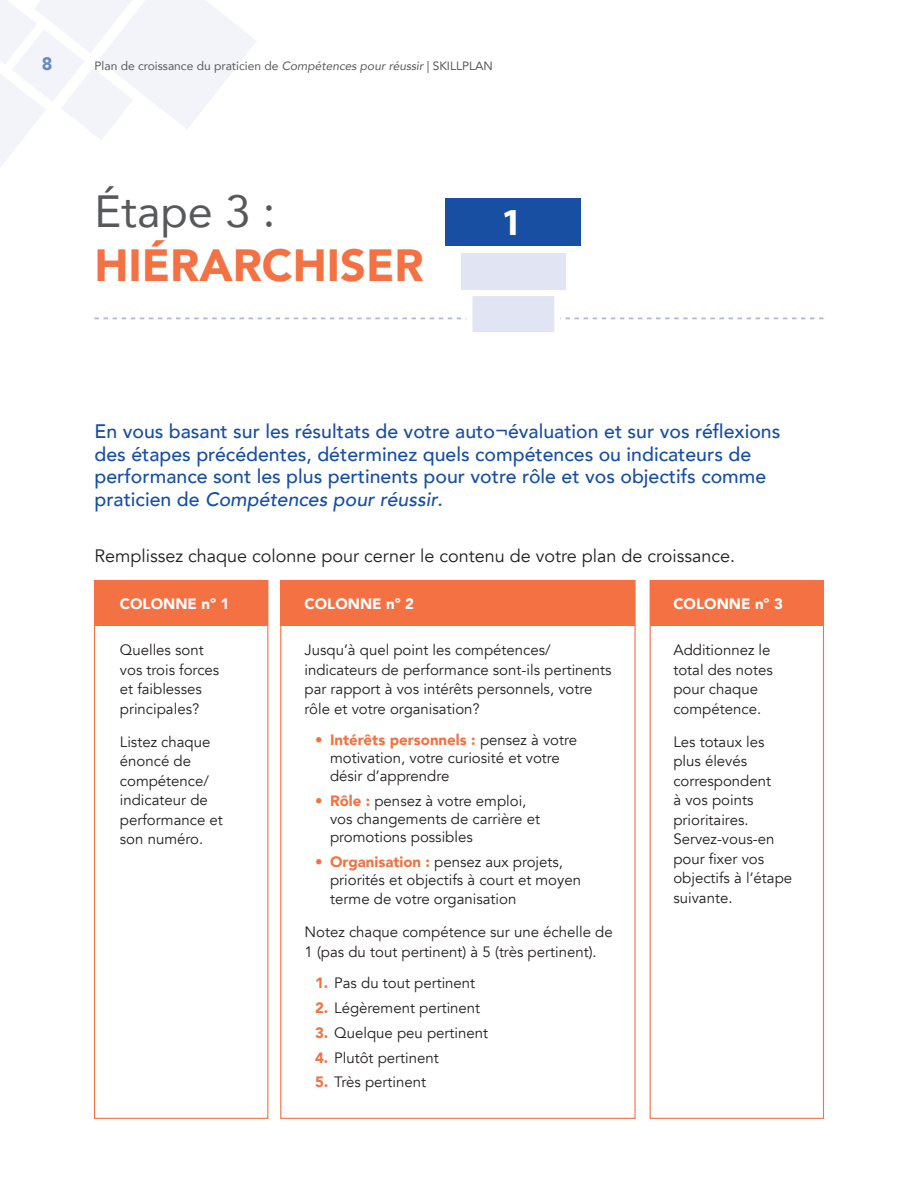
<style>
.page{position:relative;width:918px;height:1188px;background:#fff}
.page>*{position:absolute;margin:0;border:0;box-sizing:border-box;transform-origin:0 0}
.H1_-_MF{font:900 45px/54px "Avenir";color:#f37142}
.t1{font:700 38.25px "Myriad Pro";color:#fff}
.Step_Intro{font:500 19.5px/22.5px "Avenir";color:#184fa2}
.Body_-_Bigger{font:18px "Avenir";color:#231f20}
.t2{font:900 18px "Avenir";color:#184fa2}
.Body{font:15px/19.5px "Avenir";color:#231f20}
.Body-2{font:900 15px "Avenir";color:#fff}
.t3{font:12px "Avenir";color:#57585a}
.s1{font-style:italic}
.s2{font-weight:400;color:#57585a}
.s3{font-weight:900;color:#f37142}
</style>
<div class="page">
<svg style="left:0;top:0;width:256px;height:167px"></svg>
<div style="left:650px;top:580px;width:174px;height:46px;background:#f37142"></div>
<div style="left:281px;top:580px;width:354px;height:46px;background:#f37142"></div>
<div style="left:94px;top:580px;width:174px;height:46px;background:#f37142"></div>
<div style="left:94px;top:580px;width:174px;height:539px;border:1px solid #f37142"></div>
<div style="left:650px;top:580px;width:174px;height:539px;border:1px solid #f37142"></div>
<svg style="left:94px;top:289px;width:730px;height:43px"></svg>
<div style="left:446px;top:198px;width:135px;height:48px;background:#184fa2"></div>
<div style="left:461px;top:253px;width:105px;height:36px;background:#e1e4f2"></div>
<p class="t2" style="left:42px;top:49px;width:12px">8</p>
<p class="t3" style="left:94px;top:57px;width:400px">Plan de croissance du praticien de <span class="s1">Compétences pour réussir</span> | SKILLPLAN</p>
<p class="H1_-_MF" style="left:94px;top:183px;width:331px"><span class="s2">Étape 3 :<br></span>HIÉRARCHISER</p>
<h2 class="t1" style="left:501px;top:197px;width:23px">1</h2>
<p class="Step_Intro" style="left:94px;top:419px;width:687px">En vous basant sur les résultats de votre auto¬évaluation et sur vos réflexions des étapes précédentes, déterminez quels compétences ou indicateurs de performance sont les plus pertinents pour votre rôle et vos objectifs comme praticien de <span class="s1">Compétences pour réussir</span>.</p>
<p class="Body_-_Bigger" style="left:94px;top:545px;width:642px">Remplissez chaque colonne pour cerner le contenu de votre plan de croissance.</p>
<p class="Body-2" style="left:120px;top:591px;width:111px">COLONNE nº 1</p>
<p class="Body" style="left:120px;top:641px;width:101px">Quelles sont vos trois forces et faiblesses principales?</p>
<p class="Body" style="left:120px;top:732px;width:105px">Listez chaque énoncé de compétence/ indicateur de performance et son numéro.</p>
<p class="Body-2" style="left:305px;top:591px;width:111px">COLONNE nº 2</p>
<p class="Body" style="left:305px;top:641px;width:309px">Jusqu’à quel point les compétences/ indicateurs de performance sont-ils pertinents par rapport à vos intérêts personnels, votre rôle et votre organisation?</p>
<p class="Body" style="left:330px;top:731px;width:249px;line-height:18px;text-indent:-15px"><span class="s3">• Intérêts personnels :</span> pensez à votre motivation, votre curiosité et votre désir d’apprendre</p>
<p class="Body" style="left:330px;top:792px;width:212px;line-height:18px;text-indent:-15px"><span class="s3">• Rôle :</span> pensez à votre emploi, vos changements de carrière et promotions possibles</p>
<p class="Body" style="left:330px;top:853px;width:253px;line-height:18px;text-indent:-15px"><span class="s3">• Organisation :</span> pensez aux projets, priorités et objectifs à court et moyen</p>
<p class="Body" style="left:330px;top:890px;width:188px">terme de votre organisation</p>
<p class="Body" style="left:305px;top:923px;width:310px">Notez chaque compétence sur une échelle de<br>1 (pas du tout pertinent) à 5 (très pertinent).</p>
<p class="Body" style="left:315px;top:974px;width:162px"><span class="s3">1.</span> Pas du tout pertinent</p>
<p class="Body" style="left:315px;top:998px;width:167px"><span class="s3">2.</span> Légèrement pertinent</p>
<p class="Body" style="left:315px;top:1023px;width:175px"><span class="s3">3.</span> Quelque peu pertinent</p>
<p class="Body" style="left:315px;top:1048px;width:125px"><span class="s3">4.</span> Plutôt pertinent</p>
<p class="Body" style="left:315px;top:1073px;width:113px"><span class="s3">5.</span> Très pertinent</p>
<p class="Body-2" style="left:673px;top:591px;width:111px">COLONNE nº 3</p>
<p class="Body" style="left:673px;top:641px;width:101px">Additionnez le total des notes pour chaque compétence.</p>
<p class="Body" style="left:673px;top:732px;width:120px">Les totaux les plus élevés correspondent<br>à vos points prioritaires.<br>Servez-vous-en pour fixer vos objectifs à l’étape suivante.</p>
</div>
